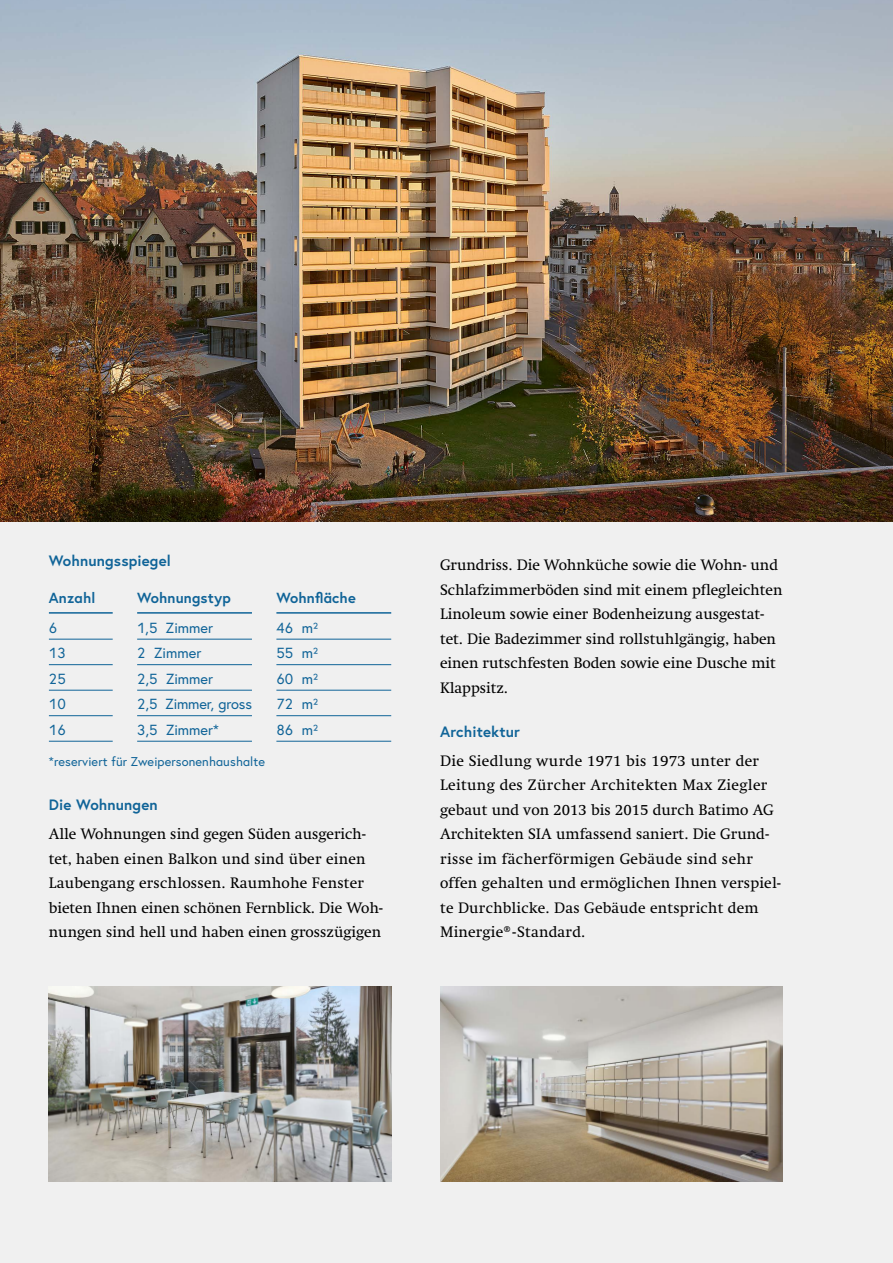
<style>
.page{position:relative;width:893px;height:1263px;background:#f0f0f0}
.page>*{position:absolute;margin:0;border:0;box-sizing:border-box;transform-origin:0 0}
.t1{font:15.45px/24.5px "Swift LT Pro";color:#000}
.t2{font:700 15px "Europa";letter-spacing:.01em;color:#106498}
.t3{font:14.7px "Europa";color:#106498}
.t4{font:700 14.7px "Europa";letter-spacing:.01em;color:#106498}
.t5{font:12.75px "Europa";letter-spacing:.01em;color:#106498}
</style>
<div class="page">
<img style="left:0;top:0;width:893px;height:521px">
<img style="left:49px;top:986px;width:342px;height:196px">
<img style="left:440px;top:986px;width:342px;height:196px">
<hr style="left:49px;top:639px;width:64px;height:1px;background:#106498">
<hr style="left:137px;top:639px;width:115px;height:1px;background:#106498">
<hr style="left:137px;top:664px;width:115px;height:1px;background:#106498">
<hr style="left:276px;top:664px;width:115px;height:1px;background:#106498">
<hr style="left:49px;top:715px;width:64px;height:1px;background:#106498">
<hr style="left:137px;top:715px;width:115px;height:1px;background:#106498">
<hr style="left:276px;top:715px;width:115px;height:1px;background:#106498">
<hr style="left:49px;top:741px;width:64px;height:1px;background:#106498">
<hr style="left:137px;top:741px;width:115px;height:1px;background:#106498">
<hr style="left:276px;top:741px;width:115px;height:1px;background:#106498">
<hr style="left:49px;top:612px;width:64px;height:2px;background:#106498">
<hr style="left:137px;top:612px;width:115px;height:2px;background:#106498">
<hr style="left:276px;top:612px;width:115px;height:2px;background:#106498">
<hr style="left:276px;top:639px;width:115px;height:1px;background:#106498">
<hr style="left:49px;top:690px;width:64px;height:1px;background:#106498">
<hr style="left:49px;top:664px;width:64px;height:1px;background:#106498">
<hr style="left:137px;top:690px;width:115px;height:1px;background:#106498">
<hr style="left:276px;top:690px;width:115px;height:1px;background:#106498">
<p class="t2" style="left:49px;top:550px;width:123px">Wohnungsspiegel</p>
<p class="t4" style="left:49px;top:588px;width:48px">Anzahl</p>
<p class="t4" style="left:137px;top:588px;width:95px">Wohnungstyp</p>
<p class="t4" style="left:276px;top:588px;width:81px">Wohnfläche</p>
<p class="t3" style="left:49px;top:618px;width:10px">6</p>
<p class="t3" style="left:137px;top:618px;width:77px">1,5 Zimmer</p>
<p class="t3" style="left:276px;top:618px;width:43px">46 m2</p>
<p class="t3" style="left:49px;top:644px;width:18px">13</p>
<p class="t3" style="left:137px;top:644px;width:66px">2 Zimmer</p>
<p class="t3" style="left:276px;top:644px;width:43px">55 m2</p>
<p class="t3" style="left:49px;top:669px;width:18px">25</p>
<p class="t3" style="left:137px;top:669px;width:77px">2,5 Zimmer</p>
<p class="t3" style="left:276px;top:669px;width:43px">60 m2</p>
<p class="t3" style="left:49px;top:695px;width:18px">10</p>
<p class="t3" style="left:137px;top:695px;width:116px">2,5 Zimmer, gross</p>
<p class="t3" style="left:276px;top:695px;width:43px">72 m2</p>
<p class="t3" style="left:49px;top:720px;width:18px">16</p>
<p class="t3" style="left:137px;top:720px;width:83px">3,5 Zimmer*</p>
<p class="t3" style="left:276px;top:720px;width:43px">86 m2</p>
<p class="t5" style="left:49px;top:753px;width:218px">*reserviert für Zweipersonenhaushalte</p>
<p class="t2" style="left:49px;top:795px;width:110px">Die Wohnungen</p>
<p class="t1" style="left:49px;top:822px;width:336px">Alle Wohnungen sind gegen Süden ausgerich&shy;tet, haben einen Balkon und sind über einen Laubengang erschlossen. Raumhohe Fenster bieten Ihnen einen schönen Fernblick. Die Woh&shy;nungen sind hell und haben einen grosszügigen</p>
<p class="t1" style="left:440px;top:553px;width:344px">Grundriss. Die Wohnküche sowie die Wohn- und Schlafzimmerböden sind mit einem pflegleichten Linoleum sowie einer Bodenheizung ausgestat&shy;tet. Die Badezimmer sind rollstuhlgängig, haben einen rutschfesten Boden sowie eine Dusche mit Klappsitz.</p>
<p class="t2" style="left:440px;top:721px;width:81px">Architektur</p>
<p class="t1" style="left:440px;top:748px;width:342px">Die Siedlung wurde 1971 bis 1973 unter der Leitung des Zürcher Architekten Max Ziegler gebaut und von 2013 bis 2015 durch Batimo AG Architekten SIA umfassend saniert. Die Grund&shy;risse im fächerförmigen Gebäude sind sehr offen gehalten und ermöglichen Ihnen verspiel&shy;te Durchblicke. Das Gebäude entspricht dem Minergie®-Standard.</p>
</div>
